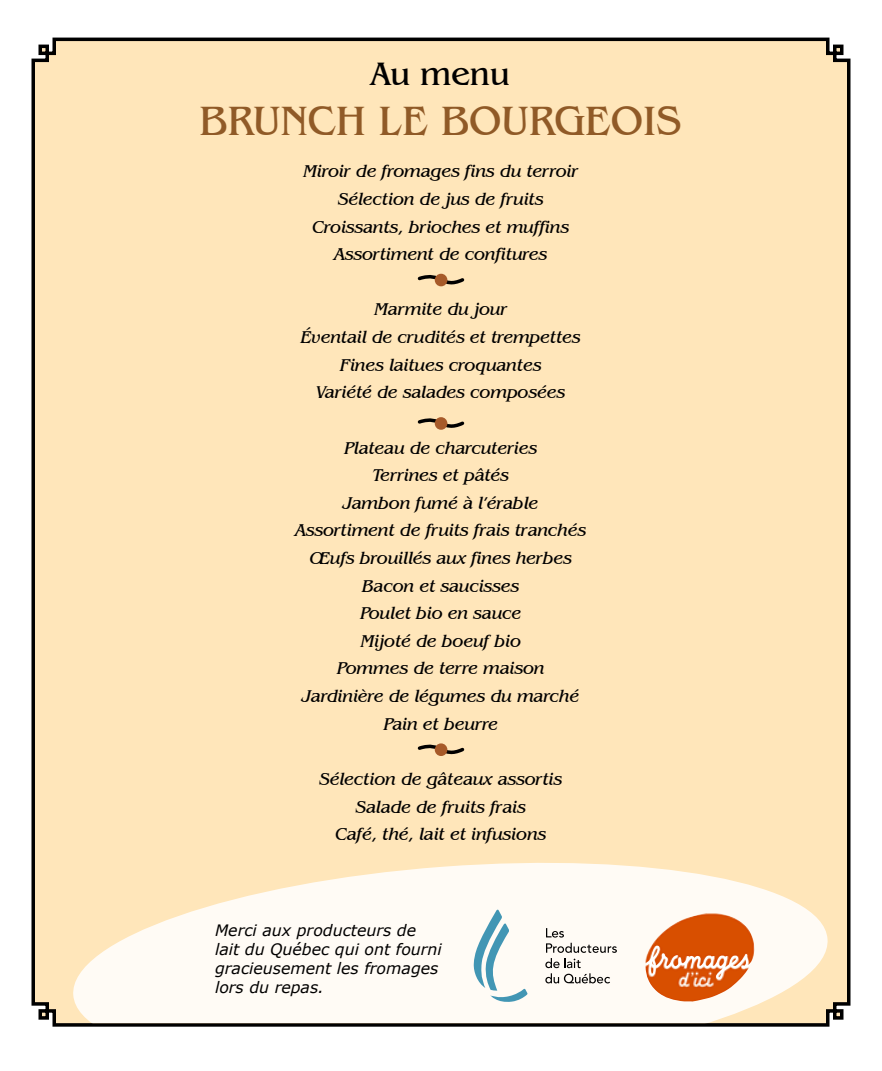
<style>
.page{position:relative;width:882px;height:1071px;background:#fff}
.page>*{position:absolute;margin:0;border:0;box-sizing:border-box;transform-origin:0 0}
.t1{font:42px "Benguiat IT Cby BT";color:#905a27}
.t2{font:33.25px "Benguiat IT Cby BT";color:#000}
.t3{font:italic 17.5px/27.7px "Benguiat IT Cby BT";color:#000;text-align:center}
.t4{font:italic 15.75px/18.9px "Verdana";color:#000}
</style>
<div class="page">
<div style="left:31px;top:37px;width:820px;height:990px;background:#ffe6ba"></div>
<svg style="left:415px;top:271px;width:52px;height:18px"></svg>
<div style="left:437px;top:275px;width:9px;height:10px;background:#a75a29;border-radius:50%"></div>
<div style="left:435px;top:274px;width:12px;height:12px;border:4px solid #a75a29;border-radius:50%"></div>
<svg style="left:415px;top:415px;width:52px;height:18px"></svg>
<div style="left:437px;top:419px;width:9px;height:9px;background:#a75a29;border-radius:50%"></div>
<div style="left:435px;top:417px;width:12px;height:13px;border:4px solid #a75a29;border-radius:50%"></div>
<svg style="left:415px;top:741px;width:52px;height:18px"></svg>
<div style="left:437px;top:745px;width:9px;height:9px;background:#a75a29;border-radius:50%"></div>
<div style="left:435px;top:743px;width:12px;height:13px;border:4px solid #a75a29;border-radius:50%"></div>
<svg style="left:69px;top:851px;width:763px;height:176px;fill:#fffbf5"></svg>
<div style="left:639px;top:909px;width:122px;height:98px;background:#fffbf5"></div>
<img style="left:644px;top:913px;width:111px;height:89px">
<svg style="left:474px;top:910px;width:54px;height:92px"></svg>
<svg style="left:545px;top:928px;width:72px;height:55px"></svg>
<h2 class="t2" style="left:371px;top:54px;width:141px">Au menu</h2>
<h1 class="t1" style="left:199px;top:96px;width:484px">BRUNCH LE BOURGEOIS</h1>
<p class="t3" style="left:303px;top:157px;width:277px">Miroir de fromages fins du terroir<br>Sélection de jus de fruits<br>Croissants, brioches et muffins<br>Assortiment de confitures</p>
<p class="t3" style="left:301px;top:296px;width:282px">Marmite du jour<br>Éventail de crudités et trempettes<br>Fines laitues croquantes<br>Variété de salades composées</p>
<p class="t3" style="left:295px;top:434px;width:293px">Plateau de charcuteries<br>Terrines et pâtés<br>Jambon fumé à l’érable<br>Assortiment de fruits frais tranchés<br>Œufs brouillés aux fines herbes<br>Bacon et saucisses<br>Poulet bio en sauce<br>Mijoté de boeuf bio<br>Pommes de terre maison<br>Jardinière de légumes du marché<br>Pain et beurre</p>
<p class="t3" style="left:320px;top:765px;width:244px">Sélection de gâteaux assortis<br>Salade de fruits frais<br>Café, thé, lait et infusions</p>
<p class="t4" style="left:215px;top:921px;width:228px">Merci aux producteurs de lait du Québec qui ont fourni gracieusement les fromages lors du repas.</p>
</div>
